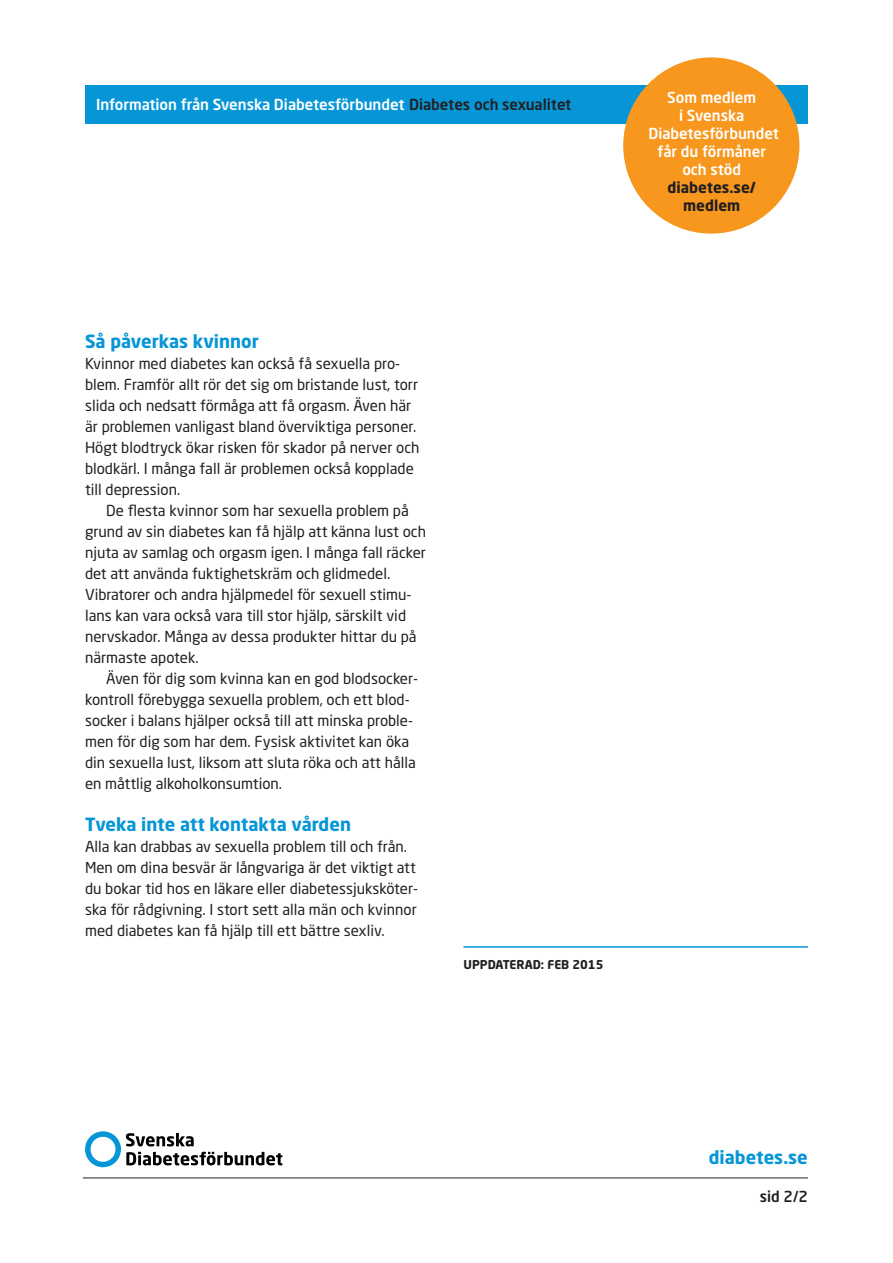
<style>
.page{position:relative;width:893px;height:1263px;background:#fff}
.page>*{position:absolute;margin:0;border:0;box-sizing:border-box;transform-origin:0 0}
.Diabetes_Mellis{font:700 18px "Neo Sans W1 G";color:#0696d7}
.t1{font:15px/21px "Neo Sans W1 G";color:#231f20}
.t2{font:500 15px/18px "Neo Sans W1 G";color:#fff;text-align:center}
.t3{font:700 15px "Neo Sans W1 G";color:#231f20}
.t4{font:500 15px "Neo Sans W1 G";color:#231f20}
.t5{font:700 12px "Neo Sans W1 G";color:#231f20}
.s1{color:#231f20}
</style>
<div class="page">
<hr style="left:463px;top:946px;width:345px;height:2px;background:#0696d7">
<svg style="left:85px;top:1131px;width:197px;height:36px"></svg>
<div style="left:85px;top:85px;width:723px;height:38px;background:#0696d7"></div>
<div style="left:623px;top:57px;width:176px;height:177px;background:#f7971d;border-radius:50%"></div>
<hr style="left:83px;top:1178px;width:725px;height:1px;background:#231f20">
<p class="t2" style="left:96px;top:95px;width:477px">Information från Svenska Diabetesförbundet <span class="s1">Diabetes och sexualitet</span></p>
<p class="t2" style="left:667px;top:88px;width:91px">Som medlem</p>
<p class="t2" style="left:679px;top:106px;width:67px">i Svenska</p>
<p class="t2" style="left:648px;top:124px;width:132px">Diabetesförbundet får du förmåner</p>
<p class="t2" style="left:682px;top:160px;width:60px">och stöd</p>
<p class="t3" style="left:667px;top:178px;width:90px">diabetes.se/</p>
<p class="t3" style="left:683px;top:196px;width:59px">medlem</p>
<p class="Diabetes_Mellis" style="left:85px;top:329px;width:175px">Så påverkas kvinnor</p>
<p class="t1" style="left:85px;top:352px;width:336px">Kvinnor med diabetes kan också få sexuella pro&shy;blem. Framför allt rör det sig om bristande lust, torr slida och nedsatt förmåga att få orgasm. Även här är problemen vanligast bland överviktiga personer.<br>Högt blodtryck ökar risken för skador på nerver och blodkärl. I många fall är problemen också kopplade till depression.</p>
<p class="t1" style="left:106px;top:499px;width:304px">De flesta kvinnor som har sexuella problem på</p>
<p class="t1" style="left:85px;top:520px;width:342px">grund av sin diabetes kan få hjälp att känna lust och njuta av samlag och orgasm igen. I många fall räcker det att använda fuktighetskräm och glidmedel.<br>Vibratorer och andra hjälpmedel för sexuell stimu&shy;lans kan vara också vara till stor hjälp, särskilt vid nervskador. Många av dessa produkter hittar du på närmaste apotek.</p>
<p class="t1" style="left:85px;top:667px;width:335px;text-indent:21px">Även för dig som kvinna kan en god blodsocker&shy;kontroll förebygga sexuella problem, och ett blod&shy;socker i balans hjälper också till att minska proble&shy;men för dig som har dem. Fysisk aktivitet kan öka din sexuella lust, liksom att sluta röka och att hålla en måttlig alkoholkonsumtion.</p>
<p class="Diabetes_Mellis" style="left:85px;top:812px;width:267px">Tveka inte att kontakta vården</p>
<p class="t1" style="left:85px;top:835px;width:335px">Alla kan drabbas av sexuella problem till och från.<br>Men om dina besvär är långvariga är det viktigt att du bokar tid hos en läkare eller diabetessjuksköter&shy;ska för rådgivning. I stort sett alla män och kvinnor med diabetes kan få hjälp till ett bättre sexliv.</p>
<p class="t5" style="left:463px;top:957px;width:141px">UPPDATERAD: FEB 2015</p>
<p class="Diabetes_Mellis" style="left:709px;top:1146px;width:101px">diabetes.se</p>
<p class="t4" style="left:760px;top:1187px;width:50px">sid 2/2</p>
</div>
